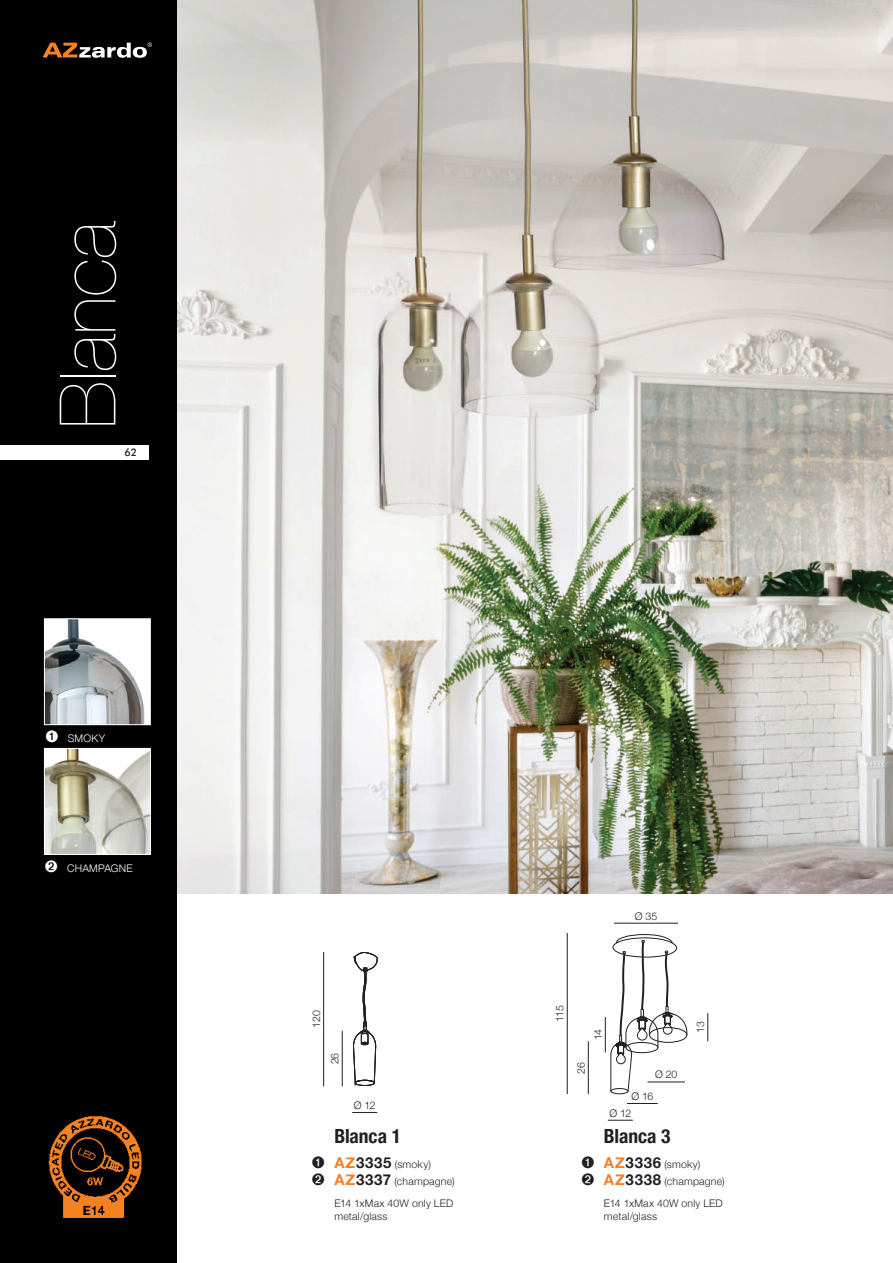
<style>
.page{position:relative;width:893px;height:1263px;background:#fff}
.page>*{position:absolute;margin:0;border:0;box-sizing:border-box;transform-origin:0 0}
.t1{font:200 78px "Helvetica Neue";letter-spacing:-.01em;color:#fff}
.t2{font:700 condensed 19.5px "Helvetica Neue";letter-spacing:-.005em;color:#231f20}
.t3{font:300 10.5px/16.5px "Helvetica Neue";letter-spacing:.02em;color:#231f20}
.t4{font:300 10.5px "Helvetica Neue";letter-spacing:.02em;color:#fff}
.t5{font:10.5px "Futura Md EU";color:#231f20}
.s1{font-weight:700;font-size:15px;color:#f58124}
.s2{font-weight:700;font-size:15px}
</style>
<div class="page">
<img style="left:177px;top:0;width:715px;height:893px">
<hr style="left:892px;top:0;width:1px;height:893px;background:#c9c7c8">
<div style="left:0;top:0;width:177px;height:1263px;background:#000"></div>
<div style="left:0;top:445px;width:149px;height:14px;background:#fff"></div>
<svg style="left:43px;top:43px;width:109px;height:15px"></svg>
<svg style="left:353px;top:952px;width:26px;height:134px"></svg>
<svg style="left:610px;top:934px;width:77px;height:160px"></svg>
<svg style="left:352px;top:1112px;width:25px;height:1px"></svg>
<hr style="left:614px;top:923px;width:64px;height:1px;background:#231f20">
<svg style="left:608px;top:1120px;width:25px;height:1px"></svg>
<hr style="left:627px;top:1103px;width:31px;height:1px;background:#231f20">
<hr style="left:647px;top:1082px;width:38px;height:1px;background:#231f20">
<hr style="left:323px;top:952px;width:1px;height:134px;background:#231f20">
<hr style="left:342px;top:1031px;width:1px;height:55px;background:#231f20">
<hr style="left:567px;top:933px;width:1px;height:161px;background:#231f20">
<hr style="left:588px;top:1041px;width:1px;height:53px;background:#231f20">
<hr style="left:605px;top:1017px;width:1px;height:35px;background:#231f20">
<svg style="left:707px;top:1013px;width:1px;height:28px"></svg>
<img style="left:46px;top:620px;width:103px;height:103px">
<div style="left:44px;top:618px;width:107px;height:107px;border:1px solid #fff"></div>
<img style="left:46px;top:750px;width:103px;height:103px">
<div style="left:44px;top:748px;width:107px;height:107px;border:1px solid #fff"></div>
<img style="left:48px;top:1116px;width:94px;height:102px">
<h1 class="t1" style="left:27px;top:428px;width:209px;rotate:-90deg">Blanca</h1>
<p class="t5" style="left:124px;top:446px;width:14px">62</p>
<p class="t4" style="left:45px;top:730px;width:61px">➊ SMOKY</p>
<p class="t4" style="left:45px;top:860px;width:89px">➋ CHAMPAGNE</p>
<p class="t3" style="left:307px;top:1028px;width:19px;rotate:-90deg">120</p>
<p class="t3" style="left:326px;top:1064px;width:13px;rotate:-90deg">26</p>
<p class="t3" style="left:354px;top:1096px;width:23px">Ø 12</p>
<h2 class="t2" style="left:334px;top:1120px;width:68px">Blanca 1</h2>
<p class="t3" style="left:312px;top:1156px;width:144px">➊ <span class="s1">AZ</span> <span class="s2">3335</span> (smoky)<br>➋ <span class="s1">AZ</span> <span class="s2">3337</span> (champagne)</p>
<p class="t3" style="left:334px;top:1196px;width:120px;line-height:13.5px">E14 1xMax 40W only LED metal/glass</p>
<p class="t3" style="left:635px;top:907px;width:24px">Ø 35</p>
<p class="t3" style="left:551px;top:1021px;width:18px;rotate:-90deg">115</p>
<p class="t3" style="left:572px;top:1073px;width:13px;rotate:-90deg">26</p>
<p class="t3" style="left:589px;top:1040px;width:13px;rotate:-90deg">14</p>
<p class="t3" style="left:655px;top:1065px;width:24px">Ø 20</p>
<p class="t3" style="left:631px;top:1087px;width:23px">Ø 16</p>
<p class="t3" style="left:609px;top:1104px;width:23px">Ø 12</p>
<p class="t3" style="left:691px;top:1033px;width:13px;rotate:-90deg">13</p>
<h2 class="t2" style="left:604px;top:1120px;width:68px">Blanca 3</h2>
<p class="t3" style="left:581px;top:1156px;width:145px">➊ <span class="s1">AZ</span> <span class="s2">3336</span> (smoky)<br>➋ <span class="s1">AZ</span> <span class="s2">3338</span> (champagne)</p>
<p class="t3" style="left:604px;top:1196px;width:120px;line-height:13.5px">E14 1xMax 40W only LED metal/glass</p>
</div>
